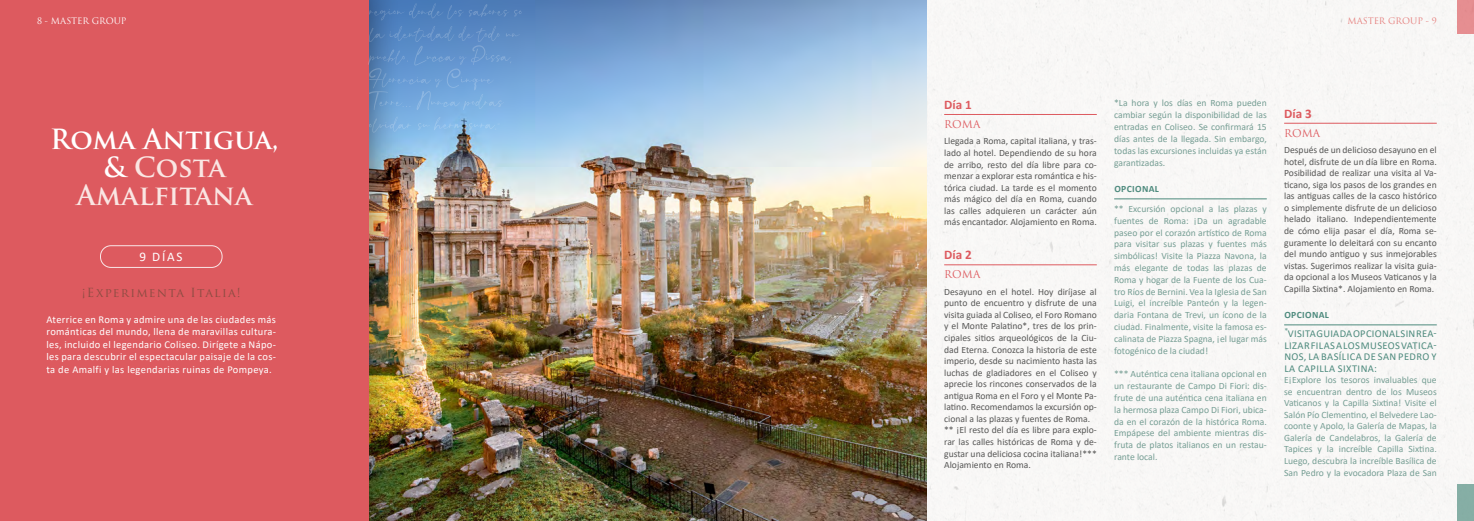
<style>
.page{position:relative;width:1474px;height:521px;background:#fff}
.page>*{position:absolute;margin:0;border:0;box-sizing:border-box;transform-origin:0 0}
.t1{font:700 27.12px/28px "Trajan Pro";color:#fae6e3;text-align:center}
.t2{font:700 13.12px "Calibri";color:#dd5a5f}
.t3{font:13.12px "Calibri";color:#fff}
.t4{font:12.25px "Trajan Pro";letter-spacing:.1em;color:#8c4c42}
.t5{font:10.5px/12.6px "Calibri";letter-spacing:.03em;color:#fff;text-align:justify}
.t6{font:10.5px/11.4px "Calibri";letter-spacing:.04em;color:#4d8a7d;text-align:justify}
.t7{font:10.5px "Trajan Pro";letter-spacing:.015em;color:#dd5a5f}
.t8{font:9.62px/11.5px "Calibri";color:#575756;text-align:justify}
.t9{font:9.62px/11.8px "Calibri";color:#769e94;text-align:justify}
.t10{font:700 9.62px "Calibri";letter-spacing:.04em;color:#4d8a7d}
.t11{font:8.75px "Trajan Pro";letter-spacing:-.01em;color:#fff}
.t12{font:8.75px "Trajan Pro";letter-spacing:-.01em;color:#e57e7c}
.s1{color:#fff}
</style>
<div class="page">
<div style="left:926px;top:0;width:547px;height:521px;background:#f8f7f6"></div>
<img style="left:402px;top:0;width:524px;height:521px">
<div style="left:0;top:0;width:402px;height:521px;background:#000;opacity:.49"></div>
<div style="left:0;top:0;width:368px;height:521px;background:#dd5a5f"></div>
<svg style="left:369px;top:3px;width:152px;height:17px;background:#4e7db8"></svg>
<svg style="left:368px;top:26px;width:152px;height:84px;background:#6797cd"></svg>
<svg style="left:369px;top:117px;width:42px;height:16px"></svg>
<svg style="left:418px;top:117px;width:82px;height:13px"></svg>
<hr style="left:944px;top:114px;width:152px;height:1px;background:#dd5a5f">
<hr style="left:944px;top:264px;width:152px;height:1px;background:#dd5a5f">
<hr style="left:1114px;top:199px;width:152px;height:1px;background:#4d8a7d">
<hr style="left:1284px;top:123px;width:152px;height:1px;background:#dd5a5f">
<hr style="left:1284px;top:325px;width:152px;height:1px;background:#4d8a7d">
<div style="left:100px;top:246px;width:122px;height:21px;border:1px solid #fff;border-radius:10px"></div>
<div style="left:1456px;top:0;width:17px;height:33px;background:#e58e91"></div>
<div style="left:1456px;top:484px;width:17px;height:37px;background:#86aea5"></div>
<p class="t11" style="left:37px;top:16px;width:91px">8 - MASTER GROUP</p>
<p class="t12" style="left:1347px;top:16px;width:91px">MASTER GROUP - 9</p>
<h1 class="t1" style="left:50px;top:125px;width:230px"><span class="s1">Roma Antigua, &amp;</span> Costa<br>Amalfitana</h1>
<h2 class="t3" style="left:140px;top:247px;width:44px">9 DÍAS</h2>
<p class="t4" style="left:82px;top:285px;width:161px">¡Experimenta Italia!</p>
<p class="t5" style="left:47px;top:312px;width:231px">Aterrice en Roma y admire una de las ciudades más románticas del mundo, llena de maravillas cultura&shy;les, incluido el legendario Coliseo. Dirígete a Nápo&shy;les para descubrir el espectacular paisaje de la cos&shy;ta de Amalfi y las legendarias ruinas de Pompeya.</p>
<h2 class="t2" style="left:944px;top:95px;width:29px">Día 1</h2>
<p class="t7" style="left:944px;top:117px;width:38px">ROMA</p>
<p class="t8" style="left:944px;top:135px;width:154px">Llegada a Roma, capital italiana, y tras&shy;lado al hotel. Dependiendo de su hora de arribo, resto del día libre para co&shy;menzar a explorar esta romántica e his&shy;tórica ciudad. La tarde es el momento más mágico del día en Roma, cuando las calles adquieren un carácter aún más encantador. Alojamiento en Roma.</p>
<h2 class="t2" style="left:944px;top:246px;width:29px">Día 2</h2>
<p class="t7" style="left:944px;top:268px;width:38px">ROMA</p>
<p class="t8" style="left:944px;top:285px;width:154px;text-align:left">Desayuno en el hotel. Hoy diríjase al punto de encuentro y disfrute de una visita guiada al Coliseo, el Foro Romano y el Monte Palatino*, tres de los prin&shy;cipales sitios arqueológicos de la Ciu&shy;dad Eterna. Conozca la historia de este imperio, desde su nacimiento hasta las luchas de gladiadores en el Coliseo y aprecie los rincones conservados de la antigua Roma en el Foro y el Monte Pa&shy;latino. Recomendamos la excursión op&shy;cional a las plazas y fuentes de Roma. ** ¡El resto del día es libre para explo&shy;rar las calles históricas de Roma y de&shy;gustar una deliciosa cocina italiana!*** Alojamiento en Roma.</p>
<p class="t9" style="left:1114px;top:97px;width:154px">*La hora y los días en Roma pueden cambiar según la disponibilidad de las entradas en Coliseo. Se confirmará 15 días antes de la llegada. Sin embargo, todas las excursiones incluidas ya están garantizadas.</p>
<p class="t10" style="left:1114px;top:182px;width:46px">OPCIONAL</p>
<p class="t9" style="left:1114px;top:203px;width:154px">** Excursión opcional a las plazas y fuentes de Roma: ¡Da un agradable paseo por el corazón artístico de Roma para visitar sus plazas y fuentes más simbólicas! Visite la Piazza Navona, la más elegante de todas las plazas de Roma y hogar de la Fuente de los Cua&shy;tro Ríos de Bernini. Vea la Iglesia de San Luigi, el increíble Panteón y la legen&shy;daria Fontana de Trevi, un ícono de la ciudad. Finalmente, visite la famosa es&shy;calinata de Piazza Spagna, ¡el lugar más fotogénico de la ciudad!</p>
<p class="t9" style="left:1114px;top:368px;width:154px">*** Auténtica cena italiana opcional en un restaurante de Campo Di Fiori: dis&shy;frute de una auténtica cena italiana en la hermosa plaza Campo Di Fiori, ubica&shy;da en el corazón de la histórica Roma.<br>Empápese del ambiente mientras dis&shy;fruta de platos italianos en un restau&shy;rante local.</p>
<h2 class="t2" style="left:1284px;top:104px;width:29px">Día 3</h2>
<p class="t7" style="left:1284px;top:126px;width:38px">ROMA</p>
<p class="t8" style="left:1284px;top:144px;width:154px">Después de un delicioso desayuno en el hotel, disfrute de un día libre en Roma.<br>Posibilidad de realizar una visita al Va&shy;ticano, siga los pasos de los grandes en las antiguas calles de la casco histórico o simplemente disfrute de un delicioso helado italiano. Independientemente de cómo elija pasar el día, Roma se&shy;guramente lo deleitará con su encanto del mundo antiguo y sus inmejorables vistas. Sugerimos realizar la visita guia&shy;da opcional a los Museos Vaticanos y la Capilla Sixtina*. Alojamiento en Roma.</p>
<p class="t10" style="left:1284px;top:308px;width:46px">OPCIONAL</p>
<p class="t6" style="left:1284px;top:328px;width:154px"><sup>*</sup>VISITA GUIADA OPCIONAL SIN REA-LIZAR FILAS A LOS MUSEOS VATICA-NOS, LA BASÍLICA DE SAN PEDRO Y LA CAPILLA SIXTINA:</p>
<p class="t9" style="left:1284px;top:374px;width:154px;line-height:11.5px">E¡Explore los tesoros invaluables que se encuentran dentro de los Museos Vaticanos y la Capilla Sixtina! Visite el Salón Pío Clementino, el Belvedere Lao&shy;coonte y Apolo, la Galería de Mapas, la Galería de Candelabros, la Galería de Tapices y la increíble Capilla Sixtina.<br>Luego, descubra la increíble Basílica de San Pedro y la evocadora Plaza de San</p>
</div>
